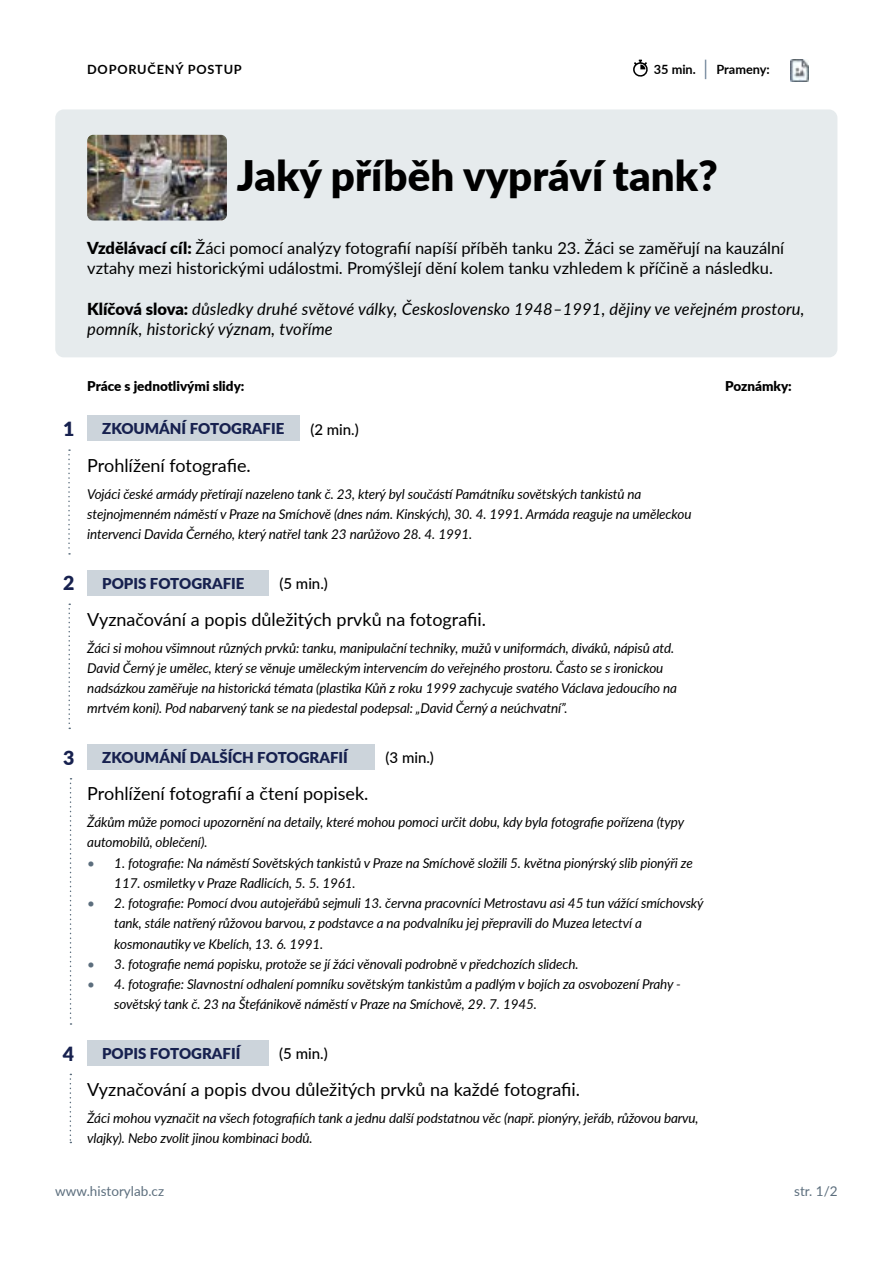
<style>
.page{position:relative;width:893px;height:1263px;background:#fff}
.page>*{position:absolute;margin:0;border:0;box-sizing:border-box;transform-origin:0 0}
.t1{font:900 42px "Lato";color:#000}
.t2{font:900 19.5px "Lato";color:#17214f}
.t3{font:18px "Lato";color:#000}
.t4{font:16.5px/19.8px "Lato";color:#000}
.t5{font:italic 16.5px/19.8px "Lato";letter-spacing:.01em;color:#000}
.t6{font:900 15px "Lato";color:#17214f}
.t7{font:500 15px "Lato";color:#000}
.t8{font:italic 13.5px/20.2px "Lato";letter-spacing:-.01em;color:#000}
.t9{font:900 13.5px "Lato";color:#000}
.t10{font:13.5px "Lato";color:#5c6e7d}
.t11{font:700 12.75px "Lato";letter-spacing:.06em;color:#000}
.t12{font:700 12.75px "Lato";letter-spacing:-.005em;color:#000}
.s1{font-weight:900}
.s2{font-weight:900;font-style:normal}
.s3{color:#5c6e7d}
</style>
<div class="page">
<svg style="left:633px;top:60px;width:15px;height:17px"></svg>
<svg style="left:705px;top:60px;width:1px;height:19px"></svg>
<div style="left:55px;top:109px;width:782px;height:248px;background:#e6ebed;border-radius:8px"></div>
<img style="left:87px;top:135px;width:140px;height:85px">
<div style="left:87px;top:416px;width:212px;height:25px;background:#ccd4db"></div>
<svg style="left:68px;top:449px;width:2px;height:106px"></svg>
<div style="left:87px;top:744px;width:288px;height:26px;background:#ccd4db"></div>
<div style="left:87px;top:570px;width:182px;height:25px;background:#ccd4db"></div>
<svg style="left:70px;top:778px;width:2px;height:247px"></svg>
<svg style="left:68px;top:603px;width:2px;height:126px"></svg>
<img style="left:791px;top:60px;width:18px;height:21px">
<div style="left:87px;top:1040px;width:181px;height:26px;background:#ccd4db"></div>
<svg style="left:70px;top:1074px;width:1px;height:69px"></svg>
<p class="t11" style="left:87px;top:60px;width:156px">DOPORUČENÝ POSTUP</p>
<p class="t12" style="left:716px;top:60px;width:55px">Prameny:</p>
<p class="t11" style="left:654px;top:60px;width:44px">35 min.</p>
<h1 class="t1" style="left:237px;top:144px;width:483px">Jaký příběh vypráví tank?</h1>
<p class="t4" style="left:87px;top:237px;width:699px"><span class="s1">Vzdělávací cíl:</span> Žáci pomocí analýzy fotografií napíší příběh tanku 23. Žáci se zaměřují na kauzální vztahy mezi historickými událostmi. Promýšlejí dění kolem tanku vzhledem k příčině a následku.</p>
<p class="t5" style="left:87px;top:299px;width:719px"><span class="s2">Klíčová slova:</span> důsledky druhé světové války, Československo 1948–1991, dějiny ve veřejném prostoru, pomník, historický význam, tvoříme</p>
<p class="t9" style="left:87px;top:375px;width:159px">Práce s jednotlivými slidy:</p>
<p class="t9" style="left:725px;top:375px;width:68px">Poznámky:</p>
<h2 class="t2" style="left:63px;top:414px;width:13px">1</h2>
<p class="t6" style="left:102px;top:418px;width:184px">ZKOUMÁNÍ FOTOGRAFIE</p>
<p class="t7" style="left:310px;top:418px;width:50px">(2 min.)</p>
<h3 class="t3" style="left:87px;top:452px;width:165px">Prohlížení fotografie.</h3>
<p class="t8" style="left:87px;top:483px;width:606px">Vojáci české armády přetírají nazeleno tank č. 23, který byl součástí Památníku sovětských tankistů na stejnojmenném náměstí v Praze na Smíchově (dnes nám. Kinských), 30. 4. 1991. Armáda reaguje na uměleckou intervenci Davida Černého, který natřel tank 23 narůžovo 28. 4. 1991.</p>
<h2 class="t2" style="left:63px;top:569px;width:13px">2</h2>
<h2 class="t2" style="left:63px;top:743px;width:13px">3</h2>
<p class="t6" style="left:102px;top:572px;width:144px">POPIS FOTOGRAFIE</p>
<p class="t7" style="left:279px;top:572px;width:50px">(5 min.)</p>
<h3 class="t3" style="left:87px;top:606px;width:400px">Vyznačování a popis důležitých prvků na fotografii.</h3>
<p class="t8" style="left:87px;top:637px;width:591px">Žáci si mohou všimnout různých prvků: tanku, manipulační techniky, mužů v uniformách, diváků, nápisů atd.<br>David Černý je umělec, který se věnuje uměleckým intervencím do veřejného prostoru. Často se s ironickou nadsázkou zaměřuje na historická témata (plastika Kůň z roku 1999 zachycuje svatého Václava jedoucího na mrtvém koni). Pod nabarvený tank se na piedestal podepsal: „David Černý a neúchvatní”.</p>
<p class="t6" style="left:102px;top:746px;width:247px">ZKOUMÁNÍ DALŠÍCH FOTOGRAFIÍ</p>
<h3 class="t3" style="left:87px;top:781px;width:283px">Prohlížení fotografií a čtení popisek.</h3>
<p class="t7" style="left:385px;top:747px;width:50px">(3 min.)</p>
<p class="t8" style="left:87px;top:811px;width:598px">Žákům může pomoci upozornění na detaily, které mohou pomoci určit dobu, kdy byla fotografie pořízena (typy automobilů, oblečení).</p>
<p class="t8" style="left:114px;top:852px;width:580px;text-indent:-27px"><span class="s3">•</span> 1. fotografie: Na náměstí Sovětských tankistů v Praze na Smíchově složili 5. května pionýrský slib pionýři ze<br>117. osmiletky v Praze Radlicích, 5. 5. 1961.</p>
<p class="t8" style="left:114px;top:892px;width:591px;text-indent:-27px"><span class="s3">•</span> 2. fotografie: Pomocí dvou autojeřábů sejmuli 13. června pracovníci Metrostavu asi 45 tun vážící smíchovský tank, stále natřený růžovou barvou, z podstavce a na podvalníku jej přepravili do Muzea letectví a kosmonautiky ve Kbelích, 13. 6. 1991.</p>
<p class="t8" style="left:87px;top:953px;width:493px"><span class="s3">•</span> 3. fotografie nemá popisku, protože se jí žáci věnovali podrobně v předchozích slidech.</p>
<p class="t8" style="left:114px;top:973px;width:568px;text-indent:-27px"><span class="s3">•</span> 4. fotografie: Slavnostní odhalení pomníku sovětským tankistům a padlým v bojích za osvobození Prahy - sovětský tank č. 23 na Štefánikově náměstí v Praze na Smíchově, 29. 7. 1945.</p>
<h2 class="t2" style="left:63px;top:1039px;width:13px">4</h2>
<p class="t6" style="left:102px;top:1042px;width:140px">POPIS FOTOGRAFIÍ</p>
<p class="t7" style="left:279px;top:1043px;width:50px">(5 min.)</p>
<h3 class="t3" style="left:87px;top:1077px;width:494px">Vyznačování a popis dvou důležitých prvků na každé fotografii.</h3>
<p class="t8" style="left:87px;top:1107px;width:613px">Žáci mohou vyznačit na všech fotografiích tank a jednu další podstatnou věc (např. pionýry, jeřáb, růžovou barvu, vlajky). Nebo zvolit jinou kombinaci bodů.</p>
<p class="t10" style="left:55px;top:1181px;width:110px">www.historylab.cz</p>
<p class="t10" style="left:794px;top:1181px;width:45px">str. 1/2</p>
</div>
